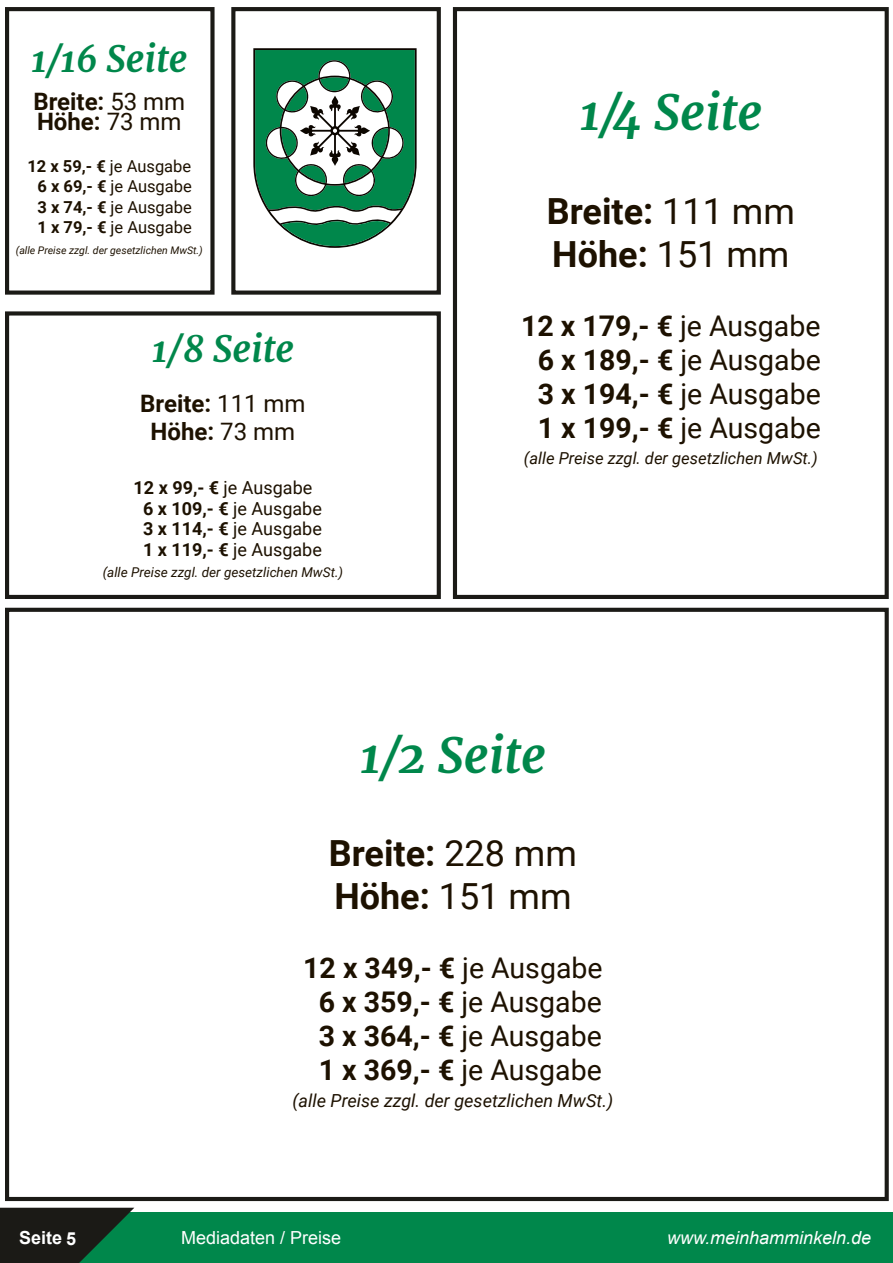
<style>
.page{position:relative;width:893px;height:1263px;background:#fff}
.page>*{position:absolute;margin:0;border:0;box-sizing:border-box;transform-origin:0 0}
.t1{font:italic 700 48px "Merriweather";color:#00874b}
.t2{font:700 36px "Roboto";color:#1d1100}
.t3{font:italic 700 36px "Merriweather";color:#00874b}
.t4{font:28.5px "Roboto";color:#1d1100}
.t5{font:700 28.5px "Roboto";color:#1d1100}
.t6{font:700 24px "Roboto";color:#1d1100}
.t7{font:18px "Roboto";color:#1d1100}
.t8{font:italic 18px "Roboto";color:#1d1100}
.t9{font:italic 18px "Arial";color:#fff}
.t10{font:18px "Arial";color:#fff}
.t11{font:700 18px "Arial";color:#fff}
.t12{font:16.5px "Roboto";color:#1d1100}
.t13{font:italic 16.5px "Roboto";color:#1d1100}
.t14{font:italic 13.5px "Roboto";color:#1d1100}
.t15{font:italic 10.5px "Roboto";color:#1d1100}
.s1{font-weight:400}
.s2{font-weight:700}
</style>
<div class="page">
<div style="left:0;top:1212px;width:893px;height:51px;background:#00874b"></div>
<svg style="left:0;top:1208px;width:134px;height:55px"></svg>
<div style="left:5px;top:608px;width:884px;height:593px;border:4px solid #1b1a16"></div>
<div style="left:453px;top:7px;width:436px;height:592px;border:4px solid #1b1a16"></div>
<div style="left:5px;top:311px;width:436px;height:288px;border:4px solid #1b1a16"></div>
<div style="left:231px;top:7px;width:210px;height:288px;border:4px solid #1b1a16"></div>
<div style="left:5px;top:7px;width:210px;height:288px;border:4px solid #1b1a16"></div>
<svg style="left:253px;top:48px;width:164px;height:200px"></svg>
<p class="t3" style="left:31px;top:36px;width:158px">1/16 Seite</p>
<p class="t6" style="left:33px;top:85px;width:153px">Breite: <span class="s1">53 mm</span></p>
<p class="t6" style="left:37px;top:105px;width:146px">Höhe: <span class="s1">73 mm</span></p>
<p class="t12" style="left:27px;top:154px;width:165px"><span class="s2">12 x 59,- €</span> je Ausgabe</p>
<p class="t12" style="left:37px;top:175px;width:156px"><span class="s2">6 x 69,- €</span> je Ausgabe</p>
<p class="t12" style="left:37px;top:195px;width:156px"><span class="s2">3 x 74,- €</span> je Ausgabe</p>
<p class="t12" style="left:37px;top:216px;width:156px"><span class="s2">1 x 79,- €</span> je Ausgabe</p>
<p class="t15" style="left:16px;top:243px;width:189px">(alle Preise zzgl. der gesetzlichen MwSt.)</p>
<p class="t3" style="left:151px;top:327px;width:144px">1/8 Seite</p>
<p class="t6" style="left:140px;top:386px;width:167px">Breite: <span class="s1">111 mm</span></p>
<p class="t6" style="left:151px;top:415px;width:146px">Höhe: <span class="s1">73 mm</span></p>
<p class="t7" style="left:134px;top:475px;width:180px"><span class="s2">12 x 99,- €</span> je Ausgabe</p>
<p class="t7" style="left:143px;top:496px;width:180px"><span class="s2">6 x 109,- €</span> je Ausgabe</p>
<p class="t7" style="left:143px;top:516px;width:180px"><span class="s2">3 x 114,- €</span> je Ausgabe</p>
<p class="t7" style="left:143px;top:537px;width:180px"><span class="s2">1 x 119,- €</span> je Ausgabe</p>
<p class="t14" style="left:103px;top:562px;width:242px">(alle Preise zzgl. der gesetzlichen MwSt.)</p>
<p class="t1" style="left:579px;top:83px;width:185px">1/4 Seite</p>
<p class="t2" style="left:547px;top:186px;width:250px">Breite: <span class="s1">111 mm</span></p>
<p class="t2" style="left:552px;top:229px;width:239px">Höhe: <span class="s1">151 mm</span></p>
<p class="t5" style="left:521px;top:305px;width:301px">12 x 179,- € <span class="s1">je Ausgabe</span></p>
<p class="t4" style="left:538px;top:340px;width:285px"><span class="s2">6 x 189,- €</span> je Ausgabe</p>
<p class="t4" style="left:538px;top:374px;width:285px"><span class="s2">3 x 194,- €</span> je Ausgabe</p>
<p class="t4" style="left:538px;top:408px;width:285px"><span class="s2">1 x 199,- €</span> je Ausgabe</p>
<p class="t13" style="left:524px;top:447px;width:295px">(alle Preise zzgl. der gesetzlichen MwSt.)</p>
<p class="t1" style="left:359px;top:725px;width:188px">1/2 Seite</p>
<p class="t2" style="left:329px;top:828px;width:250px">Breite: <span class="s1">228 mm</span></p>
<p class="t2" style="left:334px;top:871px;width:239px">Höhe: <span class="s1">151 mm</span></p>
<p class="t5" style="left:303px;top:948px;width:301px">12 x 349,- € <span class="s1">je Ausgabe</span></p>
<p class="t4" style="left:319px;top:982px;width:285px"><span class="s2">6 x 359,- €</span> je Ausgabe</p>
<p class="t4" style="left:319px;top:1016px;width:285px"><span class="s2">3 x 364,- €</span> je Ausgabe</p>
<p class="t4" style="left:319px;top:1050px;width:285px"><span class="s2">1 x 369,- €</span> je Ausgabe</p>
<p class="t8" style="left:293px;top:1087px;width:322px">(alle Preise zzgl. der gesetzlichen MwSt.)</p>
<p class="t11" style="left:19px;top:1226px;width:59px">Seite 5</p>
<p class="t10" style="left:181px;top:1226px;width:162px">Mediadaten / Preise</p>
<p class="t9" style="left:667px;top:1226px;width:206px">www.meinhamminkeln.de</p>
</div>
